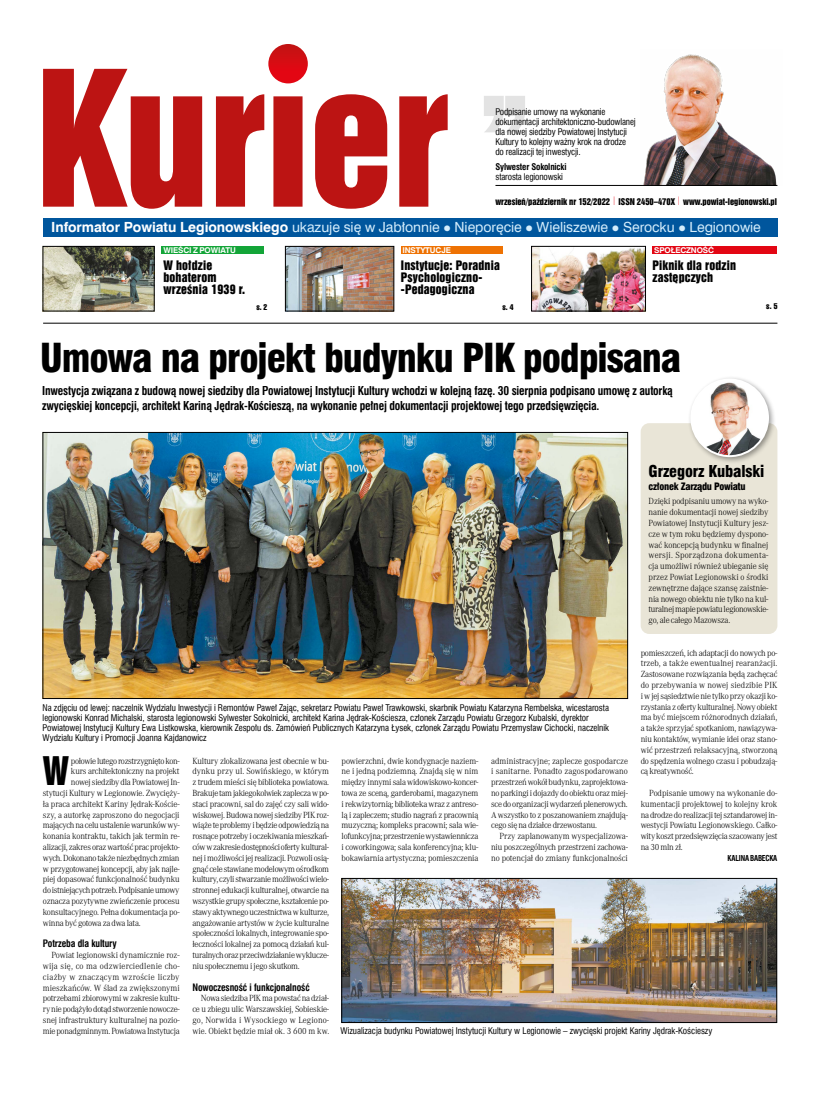
<style>
.page{position:relative;width:820px;height:1106px;background:#fff}
.page>*{position:absolute;margin:0;border:0;box-sizing:border-box;transform-origin:0 0}
.t1{font:39px "Swis 721 Blk Cn EU";letter-spacing:-.03em;color:#000}
.t2{font:36.2px "Swis 921 EU";color:#000;scale:.9 1}
.t3{font:16px "Swis 721 Blk Cn EU";letter-spacing:-.01em;color:#000}
.t4{font:14px "Swis 721 EU";letter-spacing:-.005em;color:#d4edfc}
.t5{font:700 12px/15px "Swis 721 Cn EU";letter-spacing:-.015em;color:#000;scale:.96 1}
.t6{font:12px/12px "Swis 921 EU";letter-spacing:.01em;color:#000}
.t7{font:700 10px "Swis 721 Cn EU";letter-spacing:-.01em;color:#000;scale:.96 1}
.t8{font:10px "Swis 721 Blk Cn EU";letter-spacing:-.03em;color:#000}
.t9{font:300 9.2px/10.8px "Corporate A";letter-spacing:-.025em;color:#000;text-align:justify;scale:.96 1}
.t10{font:300 9.2px "Corporate A";letter-spacing:-.005em;color:#000;scale:.96 1}
.t11{font:9px/10px "Swis 721 Cn EU";letter-spacing:-.005em;color:#000}
.t12{font:700 9px "Swis 721 Cn EU";letter-spacing:-.015em;color:#000}
.t13{font:8.5px "Swis 921 EU";letter-spacing:-.005em;color:#000}
.t14{font:700 8px "Swis 721 EU";letter-spacing:-.015em;color:#fff}
.t15{font:700 8px "Swis 721 Cn EU";letter-spacing:-.025em;color:#000;scale:.94 1}
.t16{font:8px "Swis 911 Cm EU";color:#000}
.s1{font-weight:700;color:#fff}
</style>
<div class="page">
<img style="left:640px;top:54px;width:137px;height:131px">
<img style="left:45px;top:434px;width:580px;height:262px">
<div style="left:43px;top:432px;width:584px;height:266px;border:1px solid #000"></div>
<img style="left:343px;top:880px;width:431px;height:140px">
<div style="left:341px;top:878px;width:435px;height:144px;border:1px solid #000"></div>
<img style="left:533px;top:248px;width:110px;height:61px">
<div style="left:531px;top:246px;width:114px;height:65px;border:1px solid #000"></div>
<svg style="left:43px;top:69px;width:404px;height:140px;fill:#bc1413"></svg>
<svg style="left:267px;top:43px;width:42px;height:41px"></svg>
<div style="left:266px;top:42px;width:44px;height:43px;border:2px solid #fff;border-radius:50%"></div>
<hr style="left:43px;top:323px;width:734px;height:1px;background:#000">
<div style="left:652px;top:246px;width:124px;height:8px;background:#e30613"></div>
<div style="left:43px;top:218px;width:734px;height:18px;background:#00569d"></div>
<div style="left:401px;top:246px;width:101px;height:8px;background:#ee7203"></div>
<img style="left:287px;top:248px;width:105px;height:61px">
<div style="left:285px;top:246px;width:109px;height:65px;border:1px solid #000"></div>
<div style="left:161px;top:246px;width:103px;height:8px;background:#13a538"></div>
<img style="left:45px;top:248px;width:107px;height:61px">
<div style="left:43px;top:246px;width:111px;height:65px;border:1px solid #000"></div>
<hr style="left:495px;top:185px;width:282px;height:1px;background:#000">
<div style="left:640px;top:423px;width:137px;height:211px;background:#e9e5d7;border-radius:9px"></div>
<div style="left:687px;top:375px;width:88px;height:89px;background:#000;opacity:.4"></div>
<img style="left:691px;top:379px;width:76px;height:77px;border-radius:38px">
<div style="left:690px;top:378px;width:78px;height:79px;border:2px solid #fff;border-radius:50%"></div>
<svg style="left:484px;top:96px;width:41px;height:36px"></svg>
<p class="t11" style="left:495px;top:107px;width:142px">Podpisanie umowy na wykonanie dokumentacji architektoniczno-budowlanej dla nowej siedziby Powiatowej Instytucji Kultury to kolejny ważny krok na drodze do realizacji tej inwestycji.</p>
<p class="t12" style="left:495px;top:162px;width:73px">Sylwester Sokolnicki</p>
<p class="t11" style="left:495px;top:172px;width:69px">starosta legionowski</p>
<p class="t13" style="left:495px;top:196px;width:283px">wrzesień/październik nr 152/2022 <sup>|</sup> ISSN 2450–470X <sup>|</sup> www.powiat-legionowski.pl</p>
<h3 class="t4" style="left:51px;top:218px;width:711px"><span class="s1">Informator Powiatu Legionowskiego</span> ukazuje się w Jabłonnie ● Nieporęcie ● Wieliszewie ● Serocku ● Legionowie</h3>
<p class="t14" style="left:402px;top:245px;width:50px">INSTYTUCJE</p>
<h3 class="t6" style="left:401px;top:259px;width:100px">Instytucje: Poradnia<br>Psychologiczno--Pedagogiczna</h3>
<p class="t16" style="left:502px;top:302px;width:13px">s. 4</p>
<p class="t14" style="left:163px;top:245px;width:74px">WIEŚCI Z POWIATU</p>
<h3 class="t6" style="left:163px;top:259px;width:83px">W hołdzie bohaterom września 1939 r.</h3>
<p class="t14" style="left:654px;top:245px;width:61px">SPOŁECZNOŚĆ</p>
<h3 class="t6" style="left:652px;top:259px;width:85px">Piknik dla rodzin zastępczych</h3>
<p class="t16" style="left:766px;top:301px;width:13px">s. 5</p>
<p class="t16" style="left:256px;top:302px;width:12px">s. 2</p>
<h1 class="t1" style="left:40px;top:333px;width:642px">Umowa na projekt budynku PIK podpisana</h1>
<p class="t5" style="left:42px;top:383px;width:658px">Inwestycja związana z budową nowej siedziby dla Powiatowej Instytucji Kultury wchodzi w kolejną fazę. 30 sierpnia podpisano umowę z autorką zwycięskiej koncepcji, architekt Kariną Jędrak-Kościeszą, na wykonanie pełnej dokumentacji projektowej tego przedsięwzięcia.</p>
<h3 class="t3" style="left:648px;top:461px;width:117px">Grzegorz Kubalski</h3>
<p class="t8" style="left:648px;top:480px;width:99px">członek Zarządu Powiatu</p>
<p class="t9" style="left:648px;top:496px;width:126px">Dzięki podpisaniu umowy na wyko&shy;nanie dokumentacji nowej siedziby Powiatowej Instytucji Kultury jesz&shy;cze w tym roku będziemy dyspono&shy;wać koncepcją budynku w finalnej wersji. Sporządzona dokumenta&shy;cja umożliwi również ubieganie się przez Powiat Legionowski o środki zewnętrzne dające szansę zaistnie&shy;nia nowego obiektu nie tylko na kul&shy;turalnej mapie powiatu legionowskie&shy;go, ale całego Mazowsza.</p>
<p class="t9" style="left:640px;top:647px;width:144px">pomieszczeń, ich adaptacji do nowych po&shy;trzeb, a także ewentualnej rearanżacji.<br>Zastosowane rozwiązania będą zachęcać do przebywania w nowej siedzibie PIK i w jej sąsiedztwie nie tylko przy okazji ko&shy;rzystania z oferty kulturalnej. Nowy obiekt ma być miejscem różnorodnych działań, a także sprzyjać spotkaniom, nawiązywa&shy;niu kontaktów, wymianie idei oraz stano&shy;wić przestrzeń relaksacyjną, stworzoną do spędzenia wolnego czasu i pobudzają&shy;cą kreatywność.</p>
<p class="t9" style="left:640px;top:787px;width:144px;text-indent:9px">Podpisanie umowy na wykonanie do&shy;kumentacji projektowej to kolejny krok na drodze do realizacji tej sztandarowej in&shy;westycji Powiatu Legionowskiego. Całko&shy;wity koszt przedsięwzięcia szacowany jest na 30 mln zł.</p>
<p class="t15" style="left:727px;top:853px;width:55px">KALINA BABECKA</p>
<p class="t11" style="left:43px;top:703px;width:567px">Na zdjęciu od lewej: naczelnik Wydziału Inwestycji i Remontów Paweł Zając, sekretarz Powiatu Paweł Trawkowski, skarbnik Powiatu Katarzyna Rembelska, wicestarosta legionowski Konrad Michalski, starosta legionowski Sylwester Sokolnicki, architekt Karina Jędrak-Kościesza, członek Zarządu Powiatu Grzegorz Kubalski, dyrektor Powiatowej Instytucji Kultury Ewa Listkowska, kierownik Zespołu ds. Zamówień Publicznych Katarzyna Łysek, członek Zarządu Powiatu Przemysław Cichocki, naczelnik Wydziału Kultury i Promocji Joanna Kajdanowicz</p>
<h2 class="t2" style="left:43px;top:747px;width:30px">W</h2>
<p class="t9" style="left:71px;top:755px;width:115px">połowie lutego rozstrzygnięto kon-</p>
<p class="t9" style="left:341px;top:755px;width:144px">powierzchni, dwie kondygnacje naziem&shy;ne i jedną podziemną. Znajdą się w nim między innymi sala widowiskowo-koncer&shy;towa ze sceną, garderobami, magazynem i rekwizytornią; biblioteka wraz z antreso&shy;lą i zapleczem; studio nagrań z pracownią muzyczną; kompleks pracowni; sala wie&shy;lofunkcyjna; przestrzenie wystawiennicza i coworkingowa; sala konferencyjna; klu&shy;bokawiarnia artystyczna; pomieszczenia</p>
<p class="t9" style="left:491px;top:755px;width:144px">administracyjne; zaplecze gospodarcze i sanitarne. Ponadto zagospodarowano przestrzeń wokół budynku, zaprojektowa&shy;no parkingi i dojazdy do obiektu oraz miej&shy;sce do organizacji wydarzeń plenerowych.<br>A wszystko to z poszanowaniem znajdują&shy;cego się na działce drzewostanu.</p>
<p class="t9" style="left:491px;top:831px;width:144px;text-indent:9px">Przy zaplanowanym wyspecjalizowa&shy;niu poszczególnych przestrzeni zachowa&shy;no potencjał do zmiany funkcjonalności</p>
<p class="t9" style="left:192px;top:755px;width:144px">Kultury zlokalizowana jest obecnie w bu&shy;dynku przy ul. Sowińskiego, w którym z trudem mieści się biblioteka powiatowa.<br>Brakuje tam jakiegokolwiek zaplecza w po&shy;staci pracowni, sal do zajęć czy sali wido&shy;wiskowej. Budowa nowej siedziby PIK roz&shy;wiąże te problemy i będzie odpowiedzią na rosnące potrzeby i oczekiwania mieszkań&shy;ców w zakresie dostępności oferty kultural&shy;nej i możliwości jej realizacji. Pozwoli osią&shy;gnąć cele stawiane modelowym ośrodkom kultury, czyli stwarzanie możliwości wielo&shy;stronnej edukacji kulturalnej, otwarcie na wszystkie grupy społeczne, kształcenie po&shy;stawy aktywnego uczestnictwa w kulturze, angażowanie artystów w życie kulturalne społeczności lokalnych, integrowanie spo&shy;łeczności lokalnej za pomocą działań kul&shy;turalnych oraz przeciwdziałanie wyklucze&shy;niu społecznemu i jego skutkom.</p>
<p class="t7" style="left:192px;top:980px;width:124px">Nowoczesność i funkcjonalność</p>
<p class="t9" style="left:192px;top:993px;width:144px;text-indent:9px">Nowa siedziba PIK ma powstać na dział&shy;ce u zbiegu ulic Warszawskiej, Sobieskie&shy;go, Norwida i Wysockiego w Legiono&shy;wie. Obiekt będzie miał ok. 3 600 m kw.</p>
<p class="t9" style="left:71px;top:766px;width:115px">kurs architektoniczny na projekt</p>
<p class="t9" style="left:71px;top:777px;width:115px">nowej siedziby dla Powiatowej In-</p>
<p class="t9" style="left:43px;top:787px;width:144px">stytucji Kultury w Legionowie. Zwycięży-</p>
<p class="t10" style="left:43px;top:798px;width:144px">ła praca architekt Kariny Jędrak-Koście-</p>
<p class="t10" style="left:43px;top:809px;width:144px">szy, a autorkę zaproszono do negocjacji</p>
<p class="t9" style="left:43px;top:820px;width:144px">mających na celu ustalenie warunków wy-</p>
<p class="t9" style="left:43px;top:831px;width:144px">konania kontraktu, takich jak termin re-</p>
<p class="t9" style="left:43px;top:841px;width:144px">alizacji, zakres oraz wartość prac projekto-</p>
<p class="t9" style="left:43px;top:852px;width:144px">wych. Dokonano także niezbędnych zmian</p>
<p class="t9" style="left:43px;top:863px;width:144px">w przygotowanej koncepcji, aby jak najle-</p>
<p class="t9" style="left:43px;top:874px;width:144px">piej dopasować funkcjonalność budynku</p>
<p class="t9" style="left:43px;top:885px;width:144px">do istniejących potrzeb. Podpisanie umowy</p>
<p class="t9" style="left:43px;top:895px;width:144px">oznacza pozytywne zwieńczenie procesu</p>
<p class="t9" style="left:43px;top:906px;width:144px">konsultacyjnego. Pełna dokumentacja po-</p>
<p class="t9" style="left:43px;top:917px;width:103px">winna być gotowa za dwa lata.</p>
<p class="t7" style="left:43px;top:937px;width:79px">Potrzeba dla kultury</p>
<p class="t9" style="left:43px;top:949px;width:144px;text-indent:9px">Powiat legionowski dynamicznie roz&shy;wija się, co ma odzwierciedlenie cho&shy;ciażby w znaczącym wzroście liczby mieszkańców. W ślad za zwiększonymi potrzebami zbiorowymi w zakresie kultu&shy;ry nie podążyło dotąd stworzenie nowocze&shy;snej infrastruktury kulturalnej na pozio&shy;mie ponadgminnym. Powiatowa Instytucja</p>
<p class="t11" style="left:340px;top:1025px;width:373px">Wizualizacja budynku Powiatowej Instytucji Kultury w Legionowie – zwycięski projekt Kariny Jędrak-Kościeszy</p>
</div>
